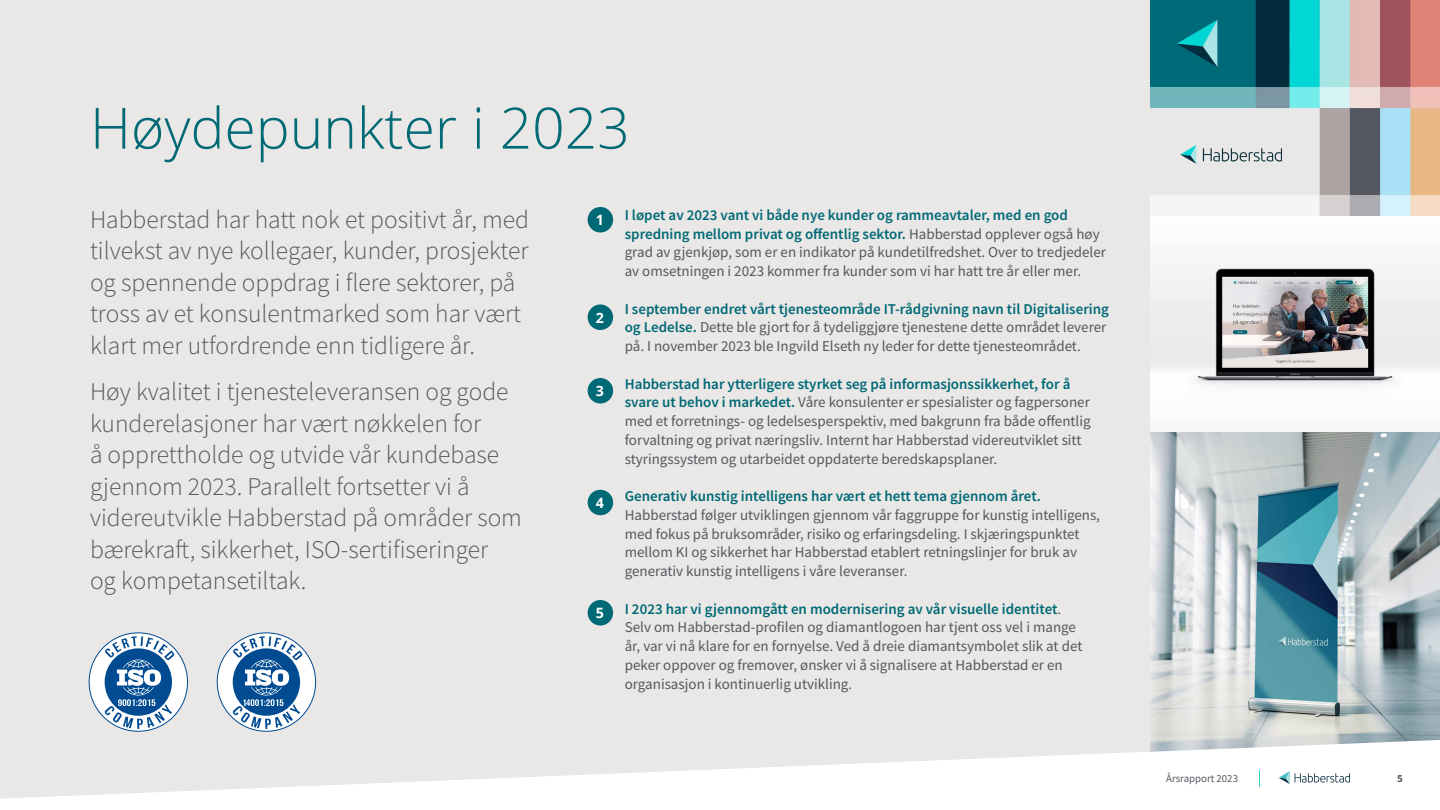
<style>
.page{position:relative;width:1440px;height:810px;background:#eae8e6}
.page>*{position:absolute;margin:0;border:0;box-sizing:border-box;transform-origin:0 0}
.t1{font:300 57px "Open Sans";color:#006976}
.t2{font:300 25.5px/31.5px "Source Sans Pro";color:#545860}
.t3{font:15px/18.8px "Source Sans Pro";color:#545860}
.t4{font:600 15px "Source Sans Pro";color:#006976}
.t5{font:700 14.25px "Open Sans";color:#fff}
.t6{font:10.8px "Source Sans Pro";color:#545860}
.t7{font:700 10.8px "Source Sans Pro";color:#545860}
.s1{font-weight:600;color:#006976}
</style>
<div class="page">
<img style="left:1151px;top:0;width:289px;height:740px">
<div style="left:89px;top:633px;width:99px;height:98px;background:#fff;border-radius:50%"></div>
<svg style="left:104px;top:636px;width:71px;height:93px"></svg>
<div style="left:217px;top:633px;width:99px;height:98px;background:#fff;border-radius:50%"></div>
<svg style="left:233px;top:636px;width:70px;height:93px"></svg>
<svg style="left:0;top:740px;width:1440px;height:70px;fill:#fff"></svg>
<svg style="left:1279px;top:771px;width:71px;height:13px"></svg>
<svg style="left:1259px;top:770px;width:1px;height:17px"></svg>
<div style="left:588px;top:207px;width:25px;height:25px;background:#006976;border-radius:50%"></div>
<div style="left:588px;top:304px;width:25px;height:26px;background:#006976;border-radius:50%"></div>
<div style="left:588px;top:378px;width:25px;height:26px;background:#006976;border-radius:50%"></div>
<div style="left:588px;top:490px;width:25px;height:25px;background:#006976;border-radius:50%"></div>
<div style="left:588px;top:600px;width:25px;height:26px;background:#006976;border-radius:50%"></div>
<h1 class="t1" style="left:90px;top:89px;width:541px">Høydepunkter i 2023</h1>
<h2 class="t2" style="left:90px;top:203px;width:440px">Habberstad har hatt nok et positivt år, med tilvekst av nye kollegaer, kunder, prosjekter og spennende oppdrag i flere sektorer, på tross av et konsulentmarked som har vært klart mer utfordrende enn tidligere år.</h2>
<p class="t2" style="left:90px;top:376px;width:434px">Høy kvalitet i tjenesteleveransen og gode kunderelasjoner har vært nøkkelen for<br>å opprettholde og utvide vår kundebase gjennom 2023. Parallelt fortsetter vi å videreutvikle Habberstad på områder som bærekraft, sikkerhet, ISO-sertifiseringer<br>og kompetansetiltak.</p>
<p class="t5" style="left:596px;top:210px;width:10px">1</p>
<p class="t5" style="left:596px;top:307px;width:10px">2</p>
<p class="t5" style="left:596px;top:381px;width:10px">3</p>
<p class="t5" style="left:596px;top:493px;width:10px">4</p>
<p class="t5" style="left:596px;top:603px;width:10px">5</p>
<p class="t3" style="left:625px;top:205px;width:483px"><span class="s1">I løpet av 2023 vant vi både nye kunder og rammeavtaler, med en god spredning mellom privat og offentlig sektor.</span> Habberstad opplever også høy grad av gjenkjøp, som er en indikator på kundetilfredshet. Over to tredjedeler av omsetningen i 2023 kommer fra kunder som vi har hatt tre år eller mer.</p>
<p class="t3" style="left:625px;top:299px;width:486px"><span class="s1">I september endret vårt tjenesteområde IT-rådgivning navn til Digitalisering og Ledelse.</span> Dette ble gjort for å tydeliggjøre tjenestene dette området leverer på. I november 2023 ble Ingvild Elseth ny leder for dette tjenesteområdet.</p>
<p class="t3" style="left:625px;top:374px;width:467px"><span class="s1">Habberstad har ytterligere styrket seg på informasjonssikkerhet, for å svare ut behov i markedet.</span> Våre konsulenter er spesialister og fagpersoner med et forretnings- og ledelsesperspektiv, med bakgrunn fra både offentlig forvaltning og privat næringsliv. Internt har Habberstad videreutviklet sitt styringssystem og utarbeidet oppdaterte beredskapsplaner.</p>
<p class="t4" style="left:625px;top:486px;width:418px">Generativ kunstig intelligens har vært et hett tema gjennom året.</p>
<p class="t3" style="left:625px;top:505px;width:477px">Habberstad følger utviklingen gjennom vår faggruppe for kunstig intelligens, med fokus på bruksområder, risiko og erfaringsdeling. I skjæringspunktet mellom KI og sikkerhet har Habberstad etablert retningslinjer for bruk av generativ kunstig intelligens i våre leveranser.</p>
<p class="t3" style="left:625px;top:599px;width:459px"><span class="s1">I 2023 har vi gjennomgått en modernisering av vår visuelle identitet</span>.<br>Selv om Habberstad-profilen og diamantlogoen har tjent oss vel i mange år, var vi nå klare for en fornyelse. Ved å dreie diamantsymbolet slik at det peker oppover og fremover, ønsker vi å signalisere at Habberstad er en organisasjon i kontinuerlig utvikling.</p>
<p class="t6" style="left:1166px;top:771px;width:73px">Årsrapport 2023</p>
<p class="t7" style="left:1397px;top:771px;width:7px">5</p>
</div>
